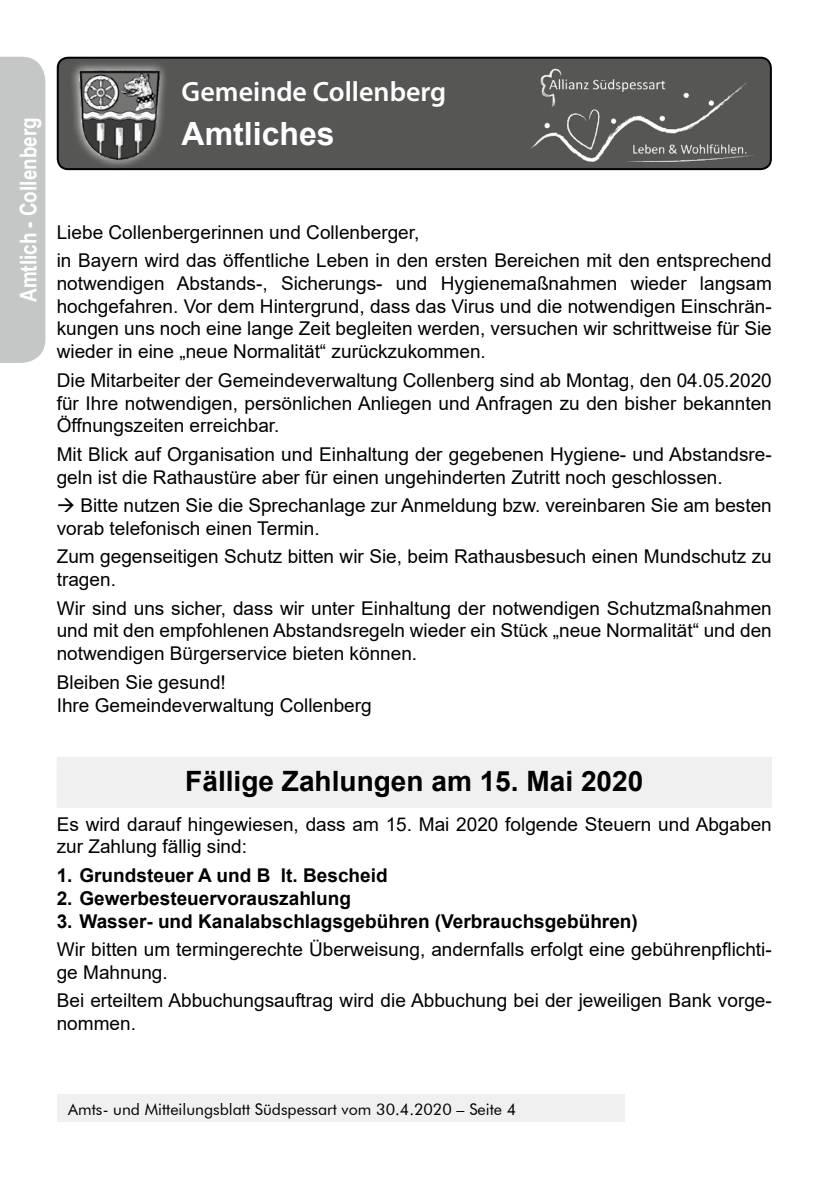
<style>
.page{position:relative;width:840px;height:1191px;background:#fff}
.page>*{position:absolute;margin:0;border:0;box-sizing:border-box;transform-origin:0 0}
.t1{font:700 32px "Arial";color:#fff}
.t2{font:700 28px "Arial";color:#000}
.t3{font:600 28px "Myriad Pro";color:#fff}
.t4{font:700 23px "Arial Narrow";color:#fff}
.t5{font:19px/22.8px "Arial";color:#000}
.t6{font:700 19px "Arial";color:#000}
.t7{font:16px "Futura BT";color:#000}
</style>
<div class="page">
<div style="left:57px;top:1095px;width:567px;height:27px;background:#f0f0f0"></div>
<div style="left:57px;top:762px;width:714px;height:46px;background:#f0f0f0"></div>
<div style="left:57px;top:757px;width:714px;height:46px;background:#f0f0f0"></div>
<div style="left:58px;top:58px;width:712px;height:111px;background:#565655;border-radius:10px"></div>
<div style="left:57px;top:57px;width:714px;height:113px;border:2px solid #000;border-radius:10px"></div>
<svg style="left:69px;top:63px;width:100px;height:105px"></svg>
<img style="left:76px;top:70px;width:87px;height:90px">
<img style="left:531px;top:68px;width:222px;height:93px">
<div style="left:0;top:57px;width:45px;height:306px;background:#c5c6c6"></div>
<p class="t4" style="left:11px;top:302px;width:186px;rotate:-90deg">Amtlich - Collenberg</p>
<h2 class="t3" style="left:181px;top:74px;width:266px">Gemeinde Collenberg</h2>
<h1 class="t1" style="left:181px;top:111px;width:154px">Amtliches</h1>
<p class="t5" style="left:57px;top:217px;width:716px;line-height:28.4px">Liebe Collenbergerinnen und Collenberger,<br>in Bayern wird das öffentliche Leben in den ersten Bereichen mit den entsprechend</p>
<p class="t5" style="left:57px;top:272px;width:716px;text-align:justify">notwendigen Abstands-, Sicherungs- und Hygienemaßnahmen wieder langsam hochgefahren. Vor dem Hintergrund, dass das Virus und die notwendigen Einschrän&shy;kungen uns noch eine lange Zeit begleiten werden, versuchen wir schrittweise für Sie wieder in eine „neue Normalität“ zurückzukommen.</p>
<p class="t5" style="left:57px;top:368px;width:716px;text-align:justify">Die Mitarbeiter der Gemeindeverwaltung Collenberg sind ab Montag, den 04.05.2020 für Ihre notwendigen, persönlichen Anliegen und Anfragen zu den bisher bekannten Öffnungszeiten erreichbar.</p>
<p class="t5" style="left:57px;top:442px;width:716px">Mit Blick auf Organisation und Einhaltung der gegebenen Hygiene- und Abstandsre&shy;geln ist die Rathaustüre aber für einen ungehinderten Zutritt noch geschlossen.</p>
<p class="t5" style="left:57px;top:494px;width:716px">→ Bitte nutzen Sie die Sprechanlage zur Anmeldung bzw. vereinbaren Sie am besten vorab telefonisch einen Termin.</p>
<p class="t5" style="left:57px;top:545px;width:716px">Zum gegenseitigen Schutz bitten wir Sie, beim Rathausbesuch einen Mundschutz zu tragen.</p>
<p class="t5" style="left:57px;top:596px;width:716px;text-align:justify">Wir sind uns sicher, dass wir unter Einhaltung der notwendigen Schutzmaßnahmen und mit den empfohlenen Abstandsregeln wieder ein Stück „neue Normalität“ und den notwendigen Bürgerservice bieten können.</p>
<p class="t5" style="left:57px;top:670px;width:316px">Bleiben Sie gesund!<br>Ihre Gemeindeverwaltung Collenberg</p>
<h2 class="t2" style="left:185px;top:761px;width:459px">Fällige Zahlungen am 15. Mai 2020</h2>
<p class="t5" style="left:57px;top:812px;width:716px">Es wird darauf hingewiesen, dass am 15. Mai 2020 folgende Steuern und Abgaben zur Zahlung fällig sind:</p>
<p class="t6" style="left:57px;top:862px;width:332px">1. Grundsteuer A und B lt. Bescheid</p>
<p class="t6" style="left:57px;top:884px;width:296px">2. Gewerbesteuervorauszahlung</p>
<p class="t6" style="left:57px;top:907px;width:582px">3. Wasser- und Kanalabschlagsgebühren (Verbrauchsgebühren)</p>
<p class="t5" style="left:57px;top:938px;width:716px">Wir bitten um termingerechte Überweisung, andernfalls erfolgt eine gebührenpflichti&shy;ge Mahnung.</p>
<p class="t5" style="left:57px;top:989px;width:716px">Bei erteiltem Abbuchungsauftrag wird die Abbuchung bei der jeweiligen Bank vorge&shy;nommen.</p>
<p class="t7" style="left:68px;top:1099px;width:449px">Amts- und Mitteilungsblatt Südspessart vom 30.4.2020 – Seite 4</p>
</div>
